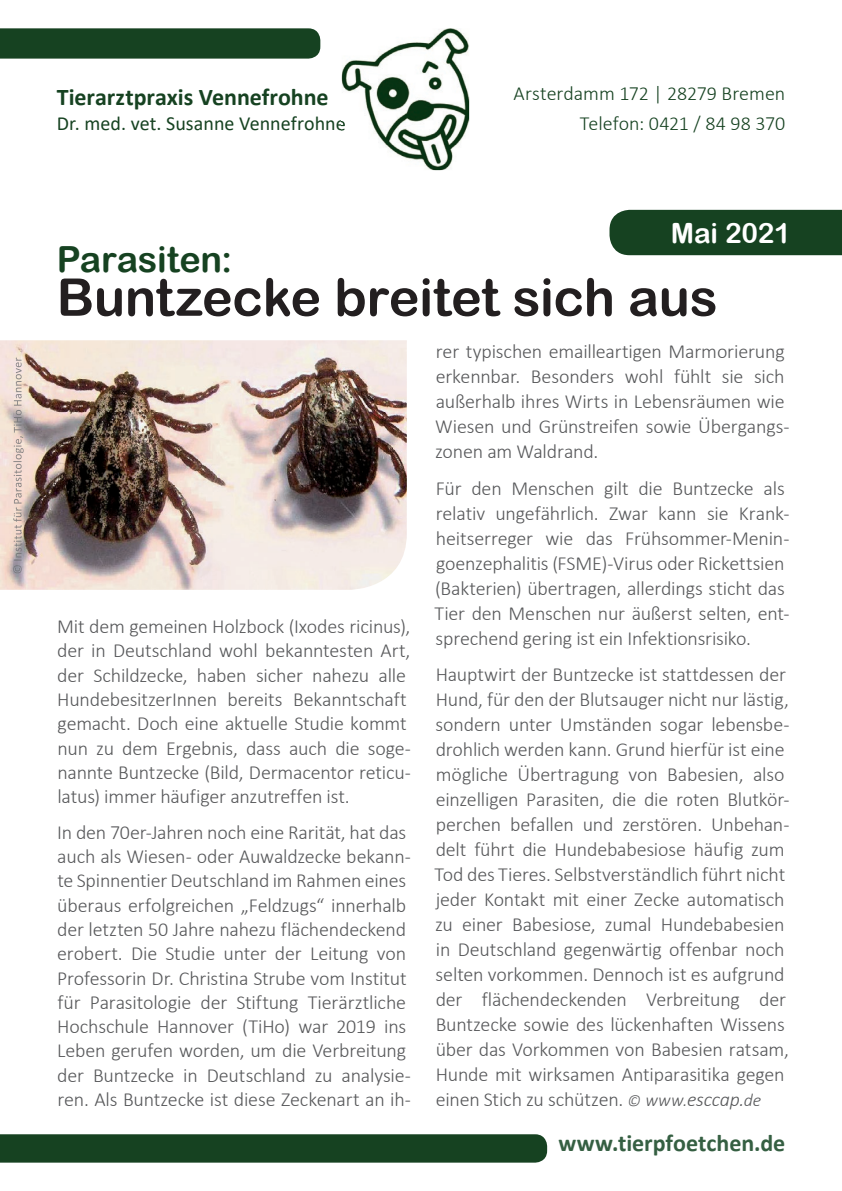
<style>
.page{position:relative;width:842px;height:1191px;background:#fff}
.page>*{position:absolute;margin:0;border:0;box-sizing:border-box;transform-origin:0 0}
.t1{font:52px "Arial Rounded MT Bold";letter-spacing:-.01em;color:#231f20}
.t2{font:36px "Arial Rounded MT Bold";letter-spacing:-.005em;color:#164221}
.t3{font:28px "Arial Rounded MT Bold";letter-spacing:-.005em;color:#fff}
.t4{font:700 24px "Calibri";color:#164221}
.t5{font:700 24px "Calibri";color:#355f42}
.t6{font:300 20px/25px "Calibri";letter-spacing:-.01em;color:#57585a}
.t7{font:300 20px/30.4px "Calibri";color:#164221;text-align:right}
.t8{font:20px "Calibri";letter-spacing:.005em;color:#164221}
.s1{font-style:italic;font-size:16px}
.s2{font-style:italic;font-size:18px}
.s3{font-style:italic}
</style>
<div class="page">
<div style="left:0;top:28px;width:320px;height:31px;background:#164221"></div>
<img style="left:342px;top:28px;width:127px;height:142px">
<img style="left:342px;top:117px;width:3px;height:14px">
<div style="left:0;top:1134px;width:547px;height:28px;background:#164221"></div>
<img style="left:0;top:340px;width:407px;height:250px">
<img style="left:13px;top:357px;width:11px;height:216px">
<div style="left:609px;top:210px;width:233px;height:45px;background:#164221"></div>
<p class="t4" style="left:57px;top:80px;width:273px">Tierarztpraxis Vennefrohne</p>
<p class="t8" style="left:57px;top:110px;width:291px">Dr. med. vet. Susanne Vennefrohne</p>
<h2 class="t2" style="left:57px;top:237px;width:177px">Parasiten:</h2>
<p class="t7" style="left:514px;top:78px;width:273px">Arsterdamm 172 | 28279 Bremen<br>Telefon: 0421 / 84 98 370</p>
<h3 class="t3" style="left:671px;top:216px;width:122px">Mai 2021</h3>
<h1 class="t1" style="left:57px;top:266px;width:662px">Buntzecke breitet sich aus</h1>
<p class="t6" style="left:57px;top:614px;width:355px;line-height:24.2px">Mit dem gemeinen Holzbock (Ixodes ricinus), der in Deutschland wohl bekanntesten Art, der Schildzecke, haben sicher nahezu alle HundebesitzerInnen bereits Bekanntschaft gemacht. Doch eine aktuelle Studie kommt nun zu dem Ergebnis, dass auch die soge&shy;nannte Buntzecke (Bild, Dermacentor reticu&shy;latus) immer häufiger anzutreffen ist.</p>
<p class="t6" style="left:57px;top:820px;width:355px;line-height:24.2px">In den 70er-Jahren noch eine Rarität, hat das auch als Wiesen- oder Auwaldzecke bekann&shy;te Spinnentier Deutschland im Rahmen eines überaus erfolgreichen „Feldzugs“ innerhalb der letzten 50 Jahre nahezu flächendeckend erobert. Die Studie unter der Leitung von Professorin Dr. Christina Strube vom Institut für Parasitologie der Stiftung Tierärztliche Hochschule Hannover (TiHo) war 2019 ins Leben gerufen worden, um die Verbreitung der Buntzecke in Deutschland zu analysie&shy;ren. Als Buntzecke ist diese Zeckenart an ih-</p>
<p class="t6" style="left:435px;top:339px;width:356px">rer typischen emailleartigen Marmorierung erkennbar. Besonders wohl fühlt sie sich außerhalb ihres Wirts in Lebensräumen wie Wiesen und Grünstreifen sowie Übergangs&shy;zonen am Waldrand.</p>
<p class="t6" style="left:434px;top:475px;width:356px">Für den Menschen gilt die Buntzecke als relativ ungefährlich. Zwar kann sie Krank&shy;heitserreger wie das Frühsommer-Menin&shy;goenzephalitis (FSME)-Virus oder Rickettsien (Bakterien) übertragen, allerdings sticht das Tier den Menschen nur äußerst selten, ent&shy;sprechend gering ist ein Infektionsrisiko.</p>
<p class="t6" style="left:434px;top:661px;width:356px">Hauptwirt der Buntzecke ist stattdessen der Hund, für den der Blutsauger nicht nur lästig, sondern unter Umständen sogar lebensbe&shy;drohlich werden kann. Grund hierfür ist eine mögliche Übertragung von Babesien, also einzelligen Parasiten, die die roten Blutkör&shy;perchen befallen und zerstören. Unbehan&shy;delt führt die Hundebabesiose häufig zum Tod des Tieres. Selbstverständlich führt nicht jeder Kontakt mit einer Zecke automatisch zu einer Babesiose, zumal Hundebabesien in Deutschland gegenwärtig offenbar noch selten vorkommen. Dennoch ist es aufgrund der flächendeckenden Verbreitung der Buntzecke sowie des lückenhaften Wissens über das Vorkommen von Babesien ratsam, Hunde mit wirksamen Antiparasitika gegen einen Stich zu schützen. <span class="s1">©</span> <span class="s2">www.</span><span class="s3">esccap.</span><span class="s2">de</span></p>
<p class="t5" style="left:558px;top:1126px;width:228px">www.tierpfoetchen.de</p>
</div>
